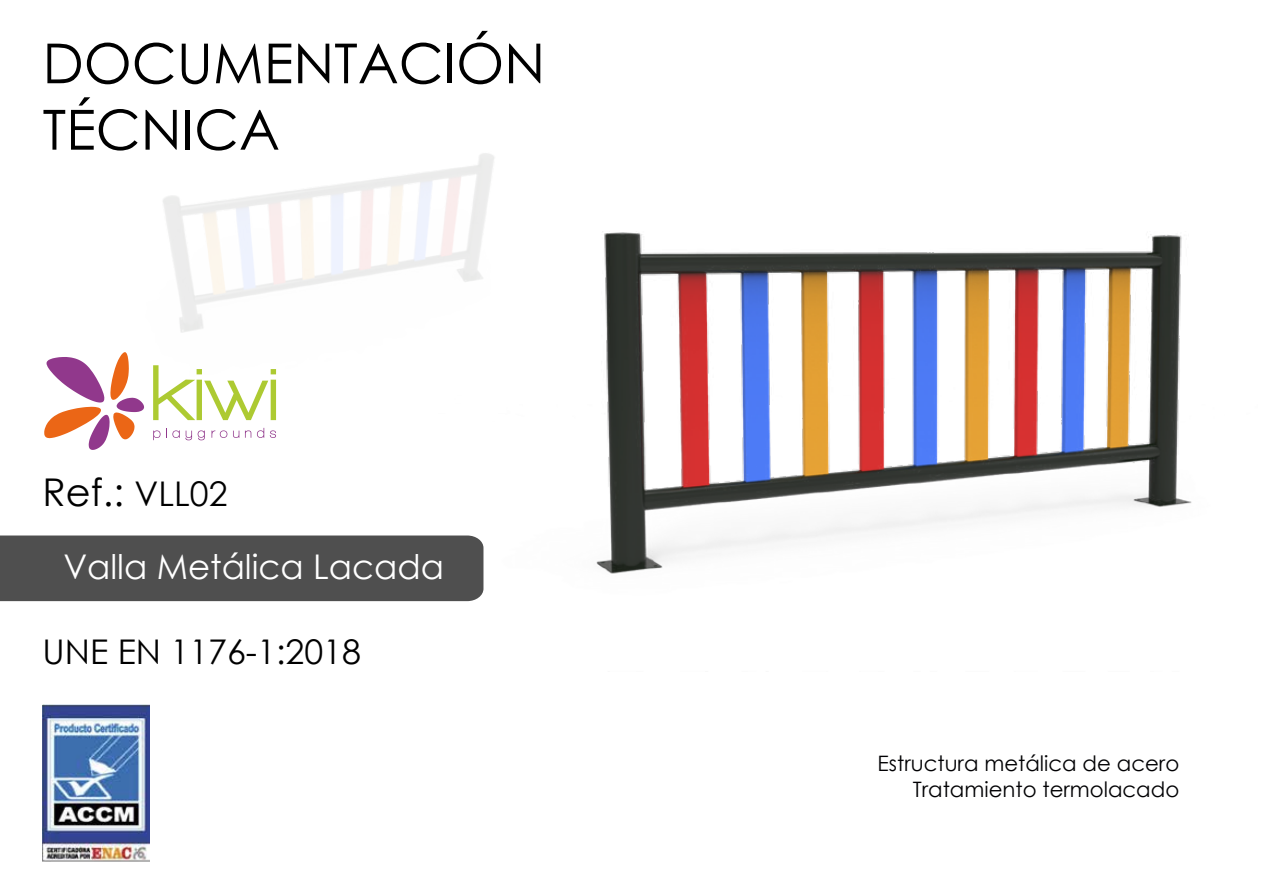
<style>
.page{position:relative;width:1263px;height:893px;background:#fff}
.page>*{position:absolute;margin:0;border:0;box-sizing:border-box;transform-origin:0 0}
.t1{font:38.25px "Century Gothic";color:#000}
.t2{font:34.05px "Century Gothic";color:#fff}
.t3{font:34.05px "Century Gothic";color:#000}
.t4{font:21.3px/25.5px "Century Gothic";color:#010003;text-align:right}
.s1{font-size:34.05px}
</style>
<div class="page">
<img style="left:437px;top:58px;width:755px;height:544px">
<svg style="left:47px;top:44px;width:34px;height:39px"></svg>
<svg style="left:87px;top:43px;width:42px;height:35px"></svg>
<svg style="left:135px;top:43px;width:39px;height:35px"></svg>
<svg style="left:182px;top:44px;width:26px;height:34px"></svg>
<svg style="left:216px;top:44px;width:44px;height:34px"></svg>
<svg style="left:269px;top:44px;width:22px;height:34px"></svg>
<svg style="left:298px;top:44px;width:31px;height:34px"></svg>
<svg style="left:335px;top:43px;width:106px;height:35px"></svg>
<hr style="left:448px;top:43px;width:4px;height:40px;background:#000">
<svg style="left:459px;top:31px;width:42px;height:47px"></svg>
<svg style="left:509px;top:44px;width:31px;height:34px"></svg>
<svg style="left:43px;top:110px;width:22px;height:40px"></svg>
<svg style="left:71px;top:97px;width:19px;height:53px"></svg>
<div style="left:0;top:536px;width:483px;height:65px;background:#4f4f4f"></div>
<img style="left:90px;top:78px;width:490px;height:306px">
<img style="left:43px;top:704px;width:106px;height:157px">
<svg style="left:44px;top:352px;width:100px;height:98px"></svg>
<svg style="left:153px;top:365px;width:123px;height:55px"></svg>
<svg style="left:153px;top:428px;width:39px;height:12px"></svg>
<svg style="left:198px;top:430px;width:7px;height:10px"></svg>
<svg style="left:211px;top:430px;width:16px;height:8px"></svg>
<svg style="left:233px;top:431px;width:6px;height:7px"></svg>
<svg style="left:245px;top:430px;width:6px;height:8px"></svg>
<svg style="left:257px;top:428px;width:7px;height:10px"></svg>
<svg style="left:270px;top:430px;width:6px;height:8px"></svg>
<h1 class="t1" style="left:43px;top:465px;width:186px">Ref.: <span class="s1">VLL02</span></h1>
<h2 class="t2" style="left:63px;top:542px;width:382px">Valla Metálica Lacada</h2>
<h2 class="t3" style="left:43px;top:628px;width:320px">UNE EN 1176-1:2018</h2>
<p class="t4" style="left:877px;top:751px;width:303px">Estructura metálica de acero<br>Tratamiento termolacado</p>
</div>
